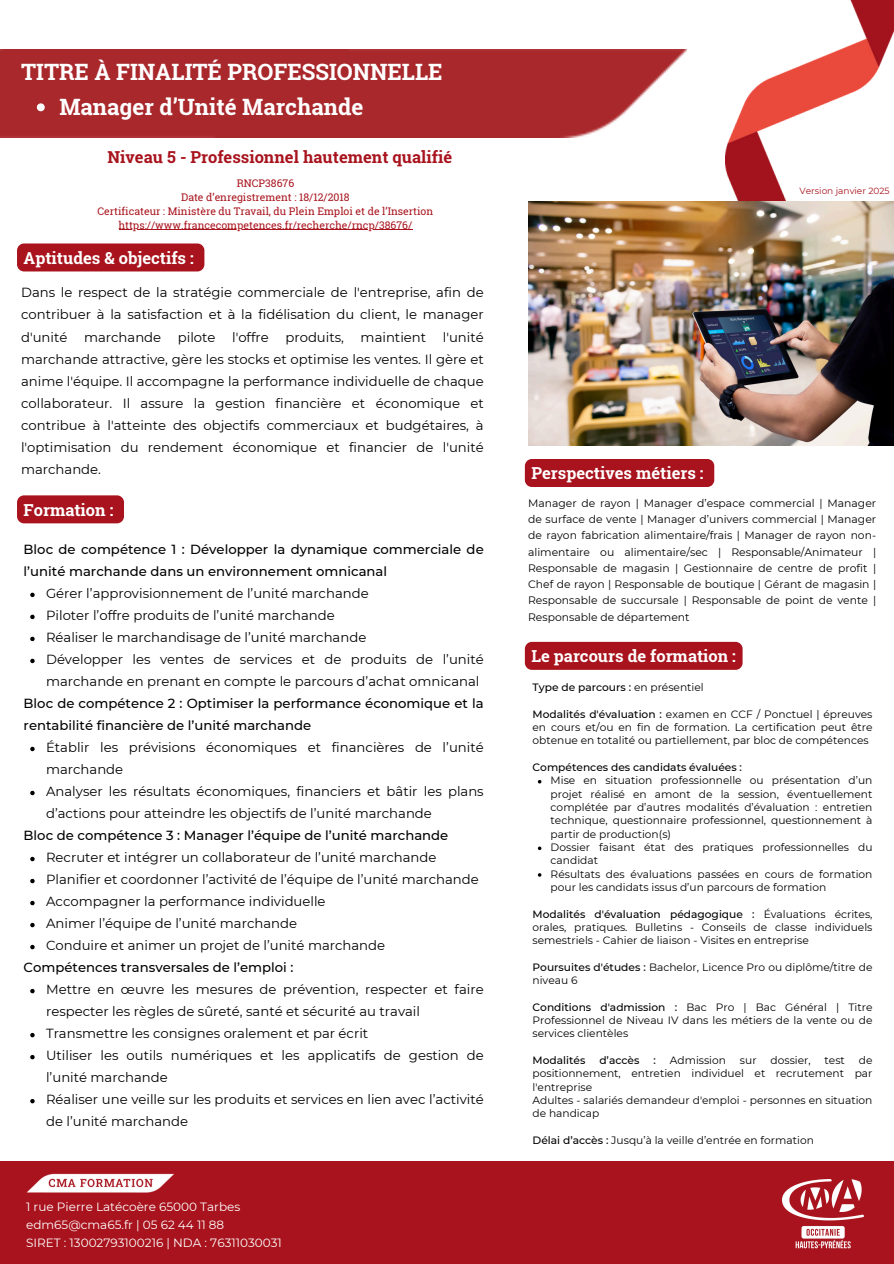
<style>
.page{position:relative;width:894px;height:1264px;background:#fff}
.page>*{position:absolute;margin:0;border:0;box-sizing:border-box;transform-origin:0 0}
.t1{font:700 22.5px "Roboto Slab";color:#fff}
.t2{font:700 16.5px "Roboto Slab";color:#fff}
.t3{font:700 16.5px "Roboto Slab";color:#a8131d}
.t4{font:13.2px/22px "Montserrat";color:#000}
.t5{font:500 13.2px/22px "Montserrat";color:#000}
.t6{font:12px/18px "Montserrat";color:#fff}
.t7{font:10.8px/16.2px "Montserrat";color:#000;text-align:justify}
.t8{font:10.65px/13.4px "Montserrat";color:#000;text-align:justify}
.t9{font:500 10.65px "Montserrat";color:#000}
.t10{font:10.5px "Roboto Slab";color:#a8131d}
.t11{font:9px "Montserrat";color:#a8131d}
.s1{font-weight:400}
.s2{font-weight:500}
</style>
<div class="page">
<div style="left:0;top:1161px;width:893px;height:102px;background:#a8131d"></div>
<img style="left:782px;top:1179px;width:80px;height:69px">
<img style="left:725px;top:0;width:168px;height:202px">
<img style="left:528px;top:202px;width:365px;height:244px">
<img style="left:0;top:50px;width:686px;height:87px">
<svg style="left:37px;top:103px;width:8px;height:8px"></svg>
<svg style="left:30px;top:592px;width:5px;height:5px"></svg>
<svg style="left:30px;top:614px;width:5px;height:5px"></svg>
<svg style="left:30px;top:636px;width:5px;height:5px"></svg>
<svg style="left:30px;top:658px;width:5px;height:5px"></svg>
<svg style="left:30px;top:746px;width:5px;height:5px"></svg>
<svg style="left:30px;top:790px;width:5px;height:5px"></svg>
<svg style="left:30px;top:856px;width:5px;height:5px"></svg>
<svg style="left:30px;top:878px;width:5px;height:5px"></svg>
<svg style="left:30px;top:900px;width:5px;height:5px"></svg>
<svg style="left:30px;top:922px;width:5px;height:5px"></svg>
<svg style="left:30px;top:944px;width:5px;height:5px"></svg>
<svg style="left:30px;top:988px;width:5px;height:5px"></svg>
<svg style="left:30px;top:1032px;width:5px;height:5px"></svg>
<svg style="left:30px;top:1054px;width:5px;height:5px"></svg>
<svg style="left:30px;top:1099px;width:5px;height:4px"></svg>
<div style="left:17px;top:243px;width:187px;height:28px;background:#a8131d;border-radius:7px"></div>
<div style="left:17px;top:495px;width:107px;height:28px;background:#a8131d;border-radius:7px"></div>
<div style="left:524px;top:459px;width:190px;height:28px;background:#a8131d;border-radius:7px"></div>
<div style="left:524px;top:642px;width:218px;height:28px;background:#a8131d;border-radius:7px"></div>
<svg style="left:537px;top:846px;width:4px;height:4px"></svg>
<hr style="left:118px;top:229px;width:294px;height:1px;background:#a8131d">
<img style="left:26px;top:1173px;width:148px;height:20px">
<p class="t1" style="left:21px;top:56px;width:423px">TITRE À FINALITÉ PROFESSIONNELLE</p>
<p class="t1" style="left:59px;top:91px;width:305px">Manager d’Unité Marchande</p>
<p class="t3" style="left:107px;top:146px;width:346px">Niveau 5 - Professionnel hautement qualifié</p>
<p class="t10" style="left:237px;top:175px;width:59px">RNCP38676</p>
<p class="t10" style="left:181px;top:189px;width:170px">Date d’enregistrement : 18/12/2018</p>
<p class="t10" style="left:97px;top:203px;width:337px">Certificateur : Ministère du Travail, du Plein Emploi et de l’Insertion</p>
<p class="t10" style="left:118px;top:217px;width:295px">https://www.francecompetences.fr/recherche/rncp/38676/</p>
<p class="t2" style="left:24px;top:246px;width:171px">Aptitudes &amp; objectifs :</p>
<p class="t4" style="left:21px;top:282px;width:464px;text-align:justify">Dans le respect de la stratégie commerciale de l'entreprise, afin de contribuer à la satisfaction et à la fidélisation du client, le manager d'unité</p>
<p class="t4" style="left:84px;top:326px;width:79px">marchande</p>
<p class="t4" style="left:178px;top:326px;width:39px">pilote</p>
<p class="t4" style="left:232px;top:326px;width:38px">l'offre</p>
<p class="t4" style="left:285px;top:326px;width:60px">produits,</p>
<p class="t4" style="left:360px;top:326px;width:67px">maintient</p>
<p class="t4" style="left:21px;top:326px;width:464px;text-align:justify;text-indent:421px">l'unité marchande attractive, gère les stocks et optimise les ventes. Il gère et anime l'équipe. Il accompagne la performance individuelle de chaque collaborateur. Il assure la gestion financière et économique et contribue à l'atteinte des objectifs commerciaux et budgétaires, à l'optimisation du rendement économique et financier de l'unité marchande.</p>
<h4 class="t2" style="left:24px;top:498px;width:91px">Formation :</h4>
<h1 class="t5" style="left:24px;top:538px;width:461px">Bloc de compétence 1 : Développer la dynamique commerciale de l’unité marchande dans un environnement omnicanal</h1>
<p class="t4" style="left:46px;top:582px;width:324px">Gérer l’approvisionnement de l’unité marchande</p>
<p class="t4" style="left:46px;top:604px;width:290px">Piloter l’offre produits de l’unité marchande</p>
<h3 class="t4" style="left:46px;top:626px;width:321px">Réaliser le marchandisage de l’unité marchande</h3>
<p class="t4" style="left:46px;top:648px;width:439px">Développer les ventes de services et de produits de l’unité marchande en prenant en compte le parcours d’achat omnicanal</p>
<p class="t5" style="left:24px;top:692px;width:461px">Bloc de compétence 2 : Optimiser la performance économique et la rentabilité financière de l’unité marchande</p>
<p class="t4" style="left:46px;top:736px;width:439px">Établir les prévisions économiques et financières de l’unité marchande</p>
<p class="t4" style="left:46px;top:780px;width:439px">Analyser les résultats économiques, financiers et bâtir les plans d’actions pour atteindre les objectifs de l’unité marchande</p>
<p class="t5" style="left:24px;top:824px;width:426px">Bloc de compétence 3 : Manager l’équipe de l’unité marchande</p>
<h3 class="t4" style="left:46px;top:846px;width:392px">Recruter et intégrer un collaborateur de l’unité marchande</h3>
<h5 class="t4" style="left:46px;top:868px;width:434px">Planifier et coordonner l’activité de l’équipe de l’unité marchande</h5>
<h3 class="t4" style="left:46px;top:890px;width:281px">Accompagner la performance individuelle</h3>
<h3 class="t4" style="left:46px;top:912px;width:252px">Animer l’équipe de l’unité marchande</h3>
<h4 class="t4" style="left:46px;top:934px;width:340px">Conduire et animer un projet de l’unité marchande</h4>
<p class="t5" style="left:24px;top:956px;width:271px">Compétences transversales de l’emploi :</p>
<p class="t4" style="left:46px;top:978px;width:439px">Mettre en œuvre les mesures de prévention, respecter et faire respecter les règles de sûreté, santé et sécurité au travail</p>
<p class="t4" style="left:46px;top:1022px;width:323px">Transmettre les consignes oralement et par écrit</p>
<p class="t4" style="left:46px;top:1044px;width:439px">Utiliser les outils numériques et les applicatifs de gestion de l’unité marchande</p>
<h4 class="t4" style="left:46px;top:1088px;width:439px">Réaliser une veille sur les produits et services en lien avec l’activité de l’unité marchande</h4>
<p class="t6" style="left:26px;top:1197px;width:257px">1 rue Pierre Latécoère 65000 Tarbes edm65@cma65.fr | 05 62 44 11 88<br>SIRET : 13002793100216 | NDA : 76311030031</p>
<p class="t11" style="left:799px;top:186px;width:92px">Version janvier 2025</p>
<p class="t2" style="left:531px;top:462px;width:173px">Perspectives métiers :</p>
<p class="t7" style="left:528px;top:495px;width:349px">Manager de rayon | Manager d’espace commercial | Manager de surface de vente | Manager d’univers commercial | Manager de rayon fabrication alimentaire/frais | Manager de rayon non&shy;alimentaire ou alimentaire/sec | Responsable/Animateur | Responsable de magasin | Gestionnaire de centre de profit | Chef de rayon | Responsable de boutique | Gérant de magasin | Responsable de succursale | Responsable de point de vente | Responsable de département</p>
<p class="t2" style="left:531px;top:644px;width:206px">Le parcours de formation :</p>
<h4 class="t9" style="left:532px;top:681px;width:173px">Type de parcours : <span class="s1">en présentiel</span></h4>
<p class="t8" style="left:532px;top:707px;width:341px"><span class="s2">Modalités d'évaluation :</span> examen en CCF / Ponctuel | épreuves en cours et/ou en fin de formation. La certification peut être obtenue en totalité ou partiellement, par bloc de compétences</p>
<p class="t9" style="left:532px;top:760px;width:211px">Compétences des candidats évaluées :</p>
<p class="t8" style="left:550px;top:774px;width:323px">Mise en situation professionnelle ou présentation d’un projet réalisé en amont de la session, éventuellement complétée par d’autres modalités d’évaluation : entretien technique, questionnaire professionnel, questionnement à partir de production(s)</p>
<p class="t8" style="left:550px;top:840px;width:323px">Dossier faisant état des pratiques professionnelles du candidat</p>
<p class="t8" style="left:550px;top:867px;width:323px">Résultats des évaluations passées en cours de formation pour les candidats issus d’un parcours de formation</p>
<h3 class="t8" style="left:532px;top:907px;width:341px"><span class="s2">Modalités d'évaluation pédagogique :</span> Évaluations écrites, orales, pratiques. Bulletins - Conseils de classe individuels semestriels - Cahier de liaison - Visites en entreprise</h3>
<p class="t8" style="left:532px;top:960px;width:341px"><span class="s2">Poursuites d'études :</span> Bachelor, Licence Pro ou diplôme/titre de niveau 6</p>
<p class="t8" style="left:532px;top:1000px;width:341px"><span class="s2">Conditions d'admission :</span> Bac Pro | Bac Général | Titre Professionnel de Niveau IV dans les métiers de la vente ou de services clientèles</p>
<h6 class="t9" style="left:532px;top:1053px;width:54px">Modalités</h6>
<h6 class="t9" style="left:599px;top:1053px;width:42px">d’accès</h6>
<h6 class="t9" style="left:653px;top:1053px;width:4px">:</h6>
<h6 class="t8" style="left:669px;top:1053px;width:58px">Admission</h6>
<h6 class="t8" style="left:739px;top:1053px;width:18px">sur</h6>
<h6 class="t8" style="left:770px;top:1053px;width:42px">dossier,</h6>
<h6 class="t8" style="left:824px;top:1053px;width:22px">test</h6>
<h6 class="t8" style="left:532px;top:1053px;width:341px;text-indent:326px">de positionnement, entretien individuel et recrutement par l'entreprise</h6>
<p class="t8" style="left:532px;top:1093px;width:341px">Adultes - salariés demandeur d'emploi - personnes en situation de handicap</p>
<p class="t8" style="left:532px;top:1133px;width:283px"><span class="s2">Délai d’accès :</span> Jusqu’à la veille d’entrée en formation</p>
</div>
